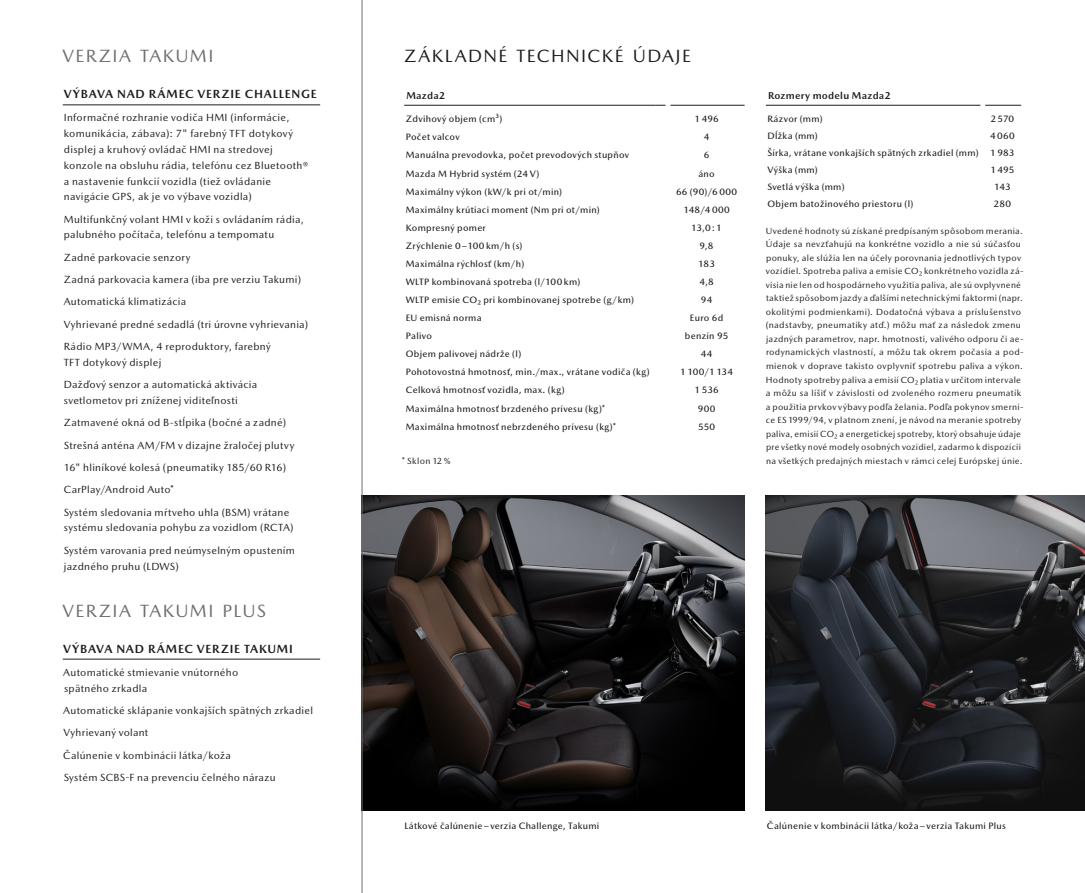
<style>
.page{position:relative;width:1085px;height:893px;background:#fff}
.page>*{position:absolute;margin:0;border:0;box-sizing:border-box;transform-origin:0 0}
.t1{font:18px "Mazda Type";letter-spacing:.075em;color:#706f6f}
.t2{font:18px "Mazda Type";letter-spacing:.08em;color:#1d1d1b}
.t3{font:700 12px "Mazda Type";letter-spacing:.06em;color:#1d1d1b}
.t4{font:10.5px/22.4px "Mazda Type";letter-spacing:.025em;color:#1d1d1b}
.t5{font:700 10.2px "Mazda Type";letter-spacing:.025em;color:#1d1d1b}
.t6{font:500 9.3px/17px "Mazda Type";letter-spacing:.03em;color:#1d1d1b;text-align:justify}
.t7{font:9px/13.5px "Mazda Type";letter-spacing:.03em;color:#1d1d1b}
</style>
<div class="page">
<img style="left:765px;top:495px;width:319px;height:315px">
<img style="left:362px;top:495px;width:382px;height:315px">
<hr style="left:361px;top:0;width:1px;height:893px;background:#706f6f">
<hr style="left:63px;top:659px;width:257px;height:1px;background:#1d1d1b">
<hr style="left:63px;top:105px;width:257px;height:1px;background:#1d1d1b">
<hr style="left:404px;top:105px;width:251px;height:1px;background:#1d1d1b">
<hr style="left:670px;top:105px;width:74px;height:1px;background:#1d1d1b">
<hr style="left:765px;top:105px;width:215px;height:1px;background:#1d1d1b">
<hr style="left:984px;top:105px;width:36px;height:1px;background:#1d1d1b">
<h1 class="t1" style="left:62px;top:46px;width:152px">VERZIA TAKUMI</h1>
<p class="t3" style="left:64px;top:87px;width:254px">VÝBAVA NAD RÁMEC VERZIE CHALLENGE</p>
<p class="t4" style="left:64px;top:110px;width:246px;line-height:15.8px">Informačné rozhranie vodiča HMI (informácie, komunikácia, zábava): 7" farebný TFT dotykový displej a kruhový ovládač HMI na stredovej konzole na obsluhu rádia, telefónu cez Bluetooth® a nastavenie funkcií vozidla (tiež ovládanie navigácie GPS, ak je vo výbave vozidla)</p>
<p class="t4" style="left:64px;top:211px;width:241px;line-height:15.8px">Multifunkčný volant HMI v koži s ovládaním rádia, palubného počítača, telefónu a tempomatu</p>
<p class="t4" style="left:64px;top:246px;width:246px">Zadné parkovacie senzory<br>Zadná parkovacia kamera (iba pre verziu Takumi)<br>Automatická klimatizácia<br>Vyhrievané predné sedadlá (tri úrovne vyhrievania)<br>Rádio MP3/WMA, 4 reproduktory, farebný</p>
<p class="t4" style="left:64px;top:351px;width:195px">TFT dotykový displej<br>Dažďový senzor a automatická aktivácia</p>
<p class="t4" style="left:64px;top:389px;width:232px">svetlometov pri zníženej viditeľnosti Zatmavené okná od B-stĺpika (bočné a zadné)<br>Strešná anténa AM/FM v dizajne žraločej plutvy 16" hliníkové kolesá (pneumatiky 185/60 R16)<br>CarPlay/Android Auto*<br>Systém sledovania mŕtveho uhla (BSM) vrátane</p>
<p class="t4" style="left:64px;top:517px;width:233px">systému sledovania pohybu za vozidlom (RCTA)<br>Systém varovania pred neúmyselným opustením</p>
<p class="t4" style="left:64px;top:555px;width:116px">jazdného pruhu (LDWS)</p>
<h1 class="t1" style="left:62px;top:600px;width:205px">VERZIA TAKUMI PLUS</h1>
<p class="t3" style="left:63px;top:641px;width:231px">VÝBAVA NAD RÁMEC VERZIE TAKUMI</p>
<p class="t4" style="left:63px;top:664px;width:176px;line-height:15.8px">Automatické stmievanie vnútorného spätného zrkadla</p>
<p class="t4" style="left:63px;top:699px;width:251px">Automatické sklápanie vonkajších spätných zrkadiel Vyhrievaný volant<br>Čalúnenie v kombinácii látka/koža<br>Systém SCBSḋF na prevenciu čelného nárazu</p>
<h1 class="t2" style="left:404px;top:46px;width:288px">ZÁKLADNÉ TECHNICKÉ ÚDAJE</h1>
<p class="t5" style="left:406px;top:89px;width:40px">Mazda2</p>
<p class="t6" style="left:406px;top:111px;width:98px">Zdvihový objem (cm³)</p>
<p class="t6" style="left:694px;top:111px;width:26px">1 496</p>
<p class="t6" style="left:406px;top:129px;width:55px">Počet valcov</p>
<p class="t6" style="left:703px;top:129px;width:7px">4</p>
<p class="t6" style="left:406px;top:147px;width:225px">Manuálna prevodovka, počet prevodových stupňov</p>
<p class="t6" style="left:703px;top:147px;width:7px">6</p>
<p class="t6" style="left:406px;top:165px;width:135px">Mazda M Hybrid systém (24 V)</p>
<p class="t6" style="left:698px;top:165px;width:18px">áno</p>
<p class="t6" style="left:406px;top:183px;width:158px">Maximálny výkon (kW/k pri ot/min)</p>
<p class="t6" style="left:676px;top:183px;width:63px">66 (90)/6 000</p>
<p class="t6" style="left:406px;top:201px;width:195px">Maximálny krútiaci moment (Nm pri ot/min)</p>
<p class="t6" style="left:683px;top:201px;width:48px">148/4 000</p>
<p class="t6" style="left:406px;top:219px;width:82px">Kompresný pomer</p>
<p class="t6" style="left:691px;top:219px;width:32px">13,0:1</p>
<p class="t6" style="left:406px;top:237px;width:118px">Zrýchlenie 0 –100 km/h (s)</p>
<p class="t6" style="left:699px;top:237px;width:15px">9,8</p>
<p class="t6" style="left:406px;top:255px;width:120px">Maximálna rýchlosť (km/h)</p>
<p class="t6" style="left:698px;top:255px;width:18px">183</p>
<p class="t6" style="left:406px;top:273px;width:176px">WLTP kombinovaná spotreba (l/100 km)</p>
<p class="t6" style="left:699px;top:273px;width:16px">4,8</p>
<p class="t6" style="left:406px;top:291px;width:230px">WLTP emisie CO2 pri kombinovanej spotrebe (g/km)</p>
<p class="t6" style="left:700px;top:291px;width:13px">94</p>
<p class="t6" style="left:406px;top:309px;width:77px">EU emisná norma</p>
<p class="t6" style="left:689px;top:309px;width:35px">Euro 6d</p>
<p class="t6" style="left:406px;top:327px;width:28px">Palivo</p>
<p class="t6" style="left:684px;top:327px;width:45px">benzín 95</p>
<p class="t6" style="left:406px;top:346px;width:117px">Objem palivovej nádrže (l)</p>
<p class="t6" style="left:700px;top:346px;width:13px">44</p>
<p class="t6" style="left:406px;top:364px;width:245px">Pohotovostná hmotnosť, min./max., vrátane vodiča (kg)</p>
<p class="t6" style="left:680px;top:364px;width:54px">1 100/1 134</p>
<p class="t6" style="left:406px;top:382px;width:160px">Celková hmotnosť vozidla, max. (kg)</p>
<p class="t6" style="left:694px;top:382px;width:26px">1 536</p>
<p class="t6" style="left:406px;top:400px;width:201px">Maximálna hmotnosť brzdeného prívesu (kg)*</p>
<p class="t6" style="left:697px;top:400px;width:19px">900</p>
<p class="t6" style="left:406px;top:418px;width:212px">Maximálna hmotnosť nebrzdeného prívesu (kg)*</p>
<p class="t6" style="left:698px;top:418px;width:19px">550</p>
<p class="t5" style="left:767px;top:89px;width:124px">Rozmery modelu Mazda2</p>
<p class="t6" style="left:767px;top:110px;width:57px">Rázvor (mm)</p>
<p class="t6" style="left:990px;top:110px;width:25px">2 570</p>
<p class="t6" style="left:767px;top:127px;width:52px">Dĺžka (mm)</p>
<p class="t6" style="left:767px;top:127px;width:249px;text-indent:222px">4 060<br>Šírka, vrátane vonkajších spätných zrkadiel (mm) 1 983<br>Výška (mm)</p>
<p class="t6" style="left:990px;top:161px;width:26px">1 495</p>
<p class="t6" style="left:767px;top:178px;width:79px">Svetlá výška (mm)</p>
<p class="t6" style="left:993px;top:178px;width:18px">143</p>
<p class="t6" style="left:767px;top:195px;width:147px">Objem batožinového priestoru (l)</p>
<p class="t6" style="left:993px;top:195px;width:19px">280</p>
<p class="t7" style="left:765px;top:224px;width:259px">Uvedené hodnoty sú získané predpísaným spôsobom merania.<br>Údaje sa nevzťahujú na konkrétne vozidlo a nie sú súčasťou ponuky, ale slúžia len na účely porovnania jednotlivých typov vozidiel. Spotreba paliva a emisie CO2 konkrétneho vozidla zá&shy;visia nie len od hospodárneho využitia paliva, ale sú ovplyvnené taktiež spôsobom jazdy a ďalšími netechnickými faktormi (napr. okolitými podmienkami). Dodatočná výbava a príslušenstvo (nadstavby, pneumatiky atď.) môžu mať za následok zmenu jazdných parametrov, napr. hmotnosti, valivého odporu či ae&shy;rodynamických vlastností, a môžu tak okrem počasia a pod&shy;mienok v doprave takisto ovplyvniť spotrebu paliva a výkon.<br>Hodnoty spotreby paliva a emisií CO2 platia v určitom intervale a môžu sa líšiť v závislosti od zvoleného rozmeru pneumatík a použitia prvkov výbavy podľa želania. Podľa pokynov smerni&shy;ce ES 1999/94, v platnom znení, je návod na meranie spotreby paliva, emisií CO2 a energetickej spotreby, ktorý obsahuje údaje pre všetky nové modely osobných vozidiel, zadarmo k dispozícii</p>
<p class="t7" style="left:402px;top:454px;width:50px">* Sklon 12 %</p>
<p class="t7" style="left:766px;top:454px;width:258px">na všetkých predajných miestach v rámci celej Európskej únie.</p>
<p class="t6" style="left:404px;top:817px;width:196px">Látkové čalúnenie – verzia Challenge, Takumi</p>
<p class="t6" style="left:766px;top:817px;width:240px">Čalúnenie v kombinácii látka/koža – verzia Takumi Plus</p>
</div>
